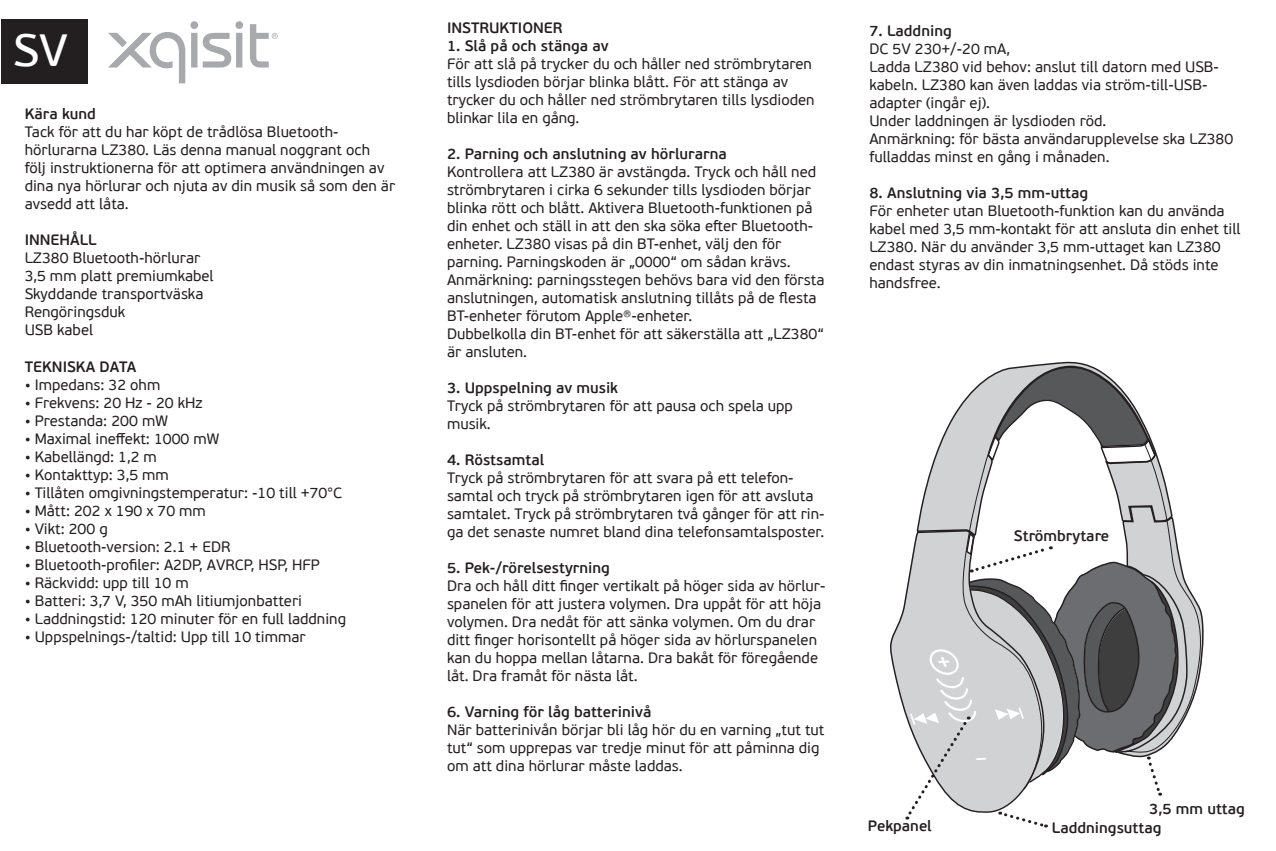
<style>
.page{position:relative;width:1276px;height:851px;background:#fff}
.page>*{position:absolute;margin:0;border:0;box-sizing:border-box;transform-origin:0 0}
.t1{font:45px "PF Beau Sans Pro Bbook";color:#fff}
.t2{font:15px/18px "PF Beau Sans Pro";color:#231f20}
.t3{font:600 15px "PF Beau Sans Pro";color:#231f20}
</style>
<div class="page">
<svg style="left:890px;top:592px;width:16px;height:125px"></svg>
<div style="left:191px;top:33px;width:6px;height:34px;background:#a8a9ad"></div>
<div style="left:190px;top:21px;width:8px;height:8px;background:#a8a9ad;border-radius:50%"></div>
<svg style="left:203px;top:33px;width:28px;height:34px"></svg>
<div style="left:236px;top:33px;width:6px;height:34px;background:#a8a9ad"></div>
<div style="left:235px;top:21px;width:8px;height:8px;background:#a8a9ad;border-radius:50%"></div>
<svg style="left:250px;top:24px;width:28px;height:43px"></svg>
<svg style="left:108px;top:32px;width:77px;height:51px"></svg>
<div style="left:1px;top:19px;width:87px;height:64px;background:#231f20"></div>
<svg style="left:906px;top:362px;width:298px;height:466px"></svg>
<p class="t1" style="left:13px;top:25px;width:56px">SV</p>
<p class="t3" style="left:25px;top:105px;width:73px">Kära kund</p>
<p class="t2" style="left:25px;top:123px;width:372px">Tack för att du har köpt de trådlösa Bluetooth&shy;hörlurarna LZ380. Läs denna manual noggrant och<br>följ instruktionerna för att optimera användningen av dina nya hörlurar och njuta av din musik så som den är avsedd att låta.</p>
<p class="t3" style="left:25px;top:231px;width:74px">INNEHÅLL</p>
<p class="t2" style="left:25px;top:249px;width:177px">LZ380 Bluetooth-hörlurar</p>
<p class="t2" style="left:25px;top:267px;width:191px">3,5 mm platt premiumkabel</p>
<p class="t2" style="left:25px;top:285px;width:180px">Skyddande transportväska</p>
<p class="t2" style="left:25px;top:303px;width:102px">Rengöringsduk</p>
<p class="t2" style="left:25px;top:321px;width:70px">USB kabel</p>
<p class="t3" style="left:25px;top:357px;width:113px">TEKNISKA DATA</p>
<p class="t2" style="left:25px;top:375px;width:137px">• Impedans: 32 ohm</p>
<p class="t2" style="left:25px;top:393px;width:179px">• Frekvens: 20 Hz - 20 kHz</p>
<p class="t2" style="left:25px;top:411px;width:145px">• Prestanda: 200 mW</p>
<p class="t2" style="left:25px;top:429px;width:196px">• Maximal ineffekt: 1000 mW</p>
<p class="t2" style="left:25px;top:447px;width:134px">• Kabellängd: 1,2 m</p>
<p class="t2" style="left:25px;top:465px;width:146px">• Kontakttyp: 3,5 mm</p>
<p class="t2" style="left:25px;top:483px;width:319px">• Tillåten omgivningstemperatur: -10 till +70°C</p>
<p class="t2" style="left:25px;top:501px;width:183px">• Mått: 202 x 190 x 70 mm</p>
<p class="t2" style="left:25px;top:519px;width:85px">• Vikt: 200 g</p>
<p class="t2" style="left:25px;top:537px;width:207px">• Bluetooth-version: 2.1 + EDR</p>
<p class="t2" style="left:25px;top:555px;width:297px">• Bluetooth-profiler: A2DP, AVRCP, HSP, HFP</p>
<p class="t2" style="left:25px;top:573px;width:166px">• Räckvidd: upp till 10 m</p>
<p class="t2" style="left:25px;top:591px;width:279px">• Batteri: 3,7 V, 350 mAh litiumjonbatteri</p>
<p class="t2" style="left:25px;top:609px;width:323px">• Laddningstid: 120 minuter för en full laddning</p>
<p class="t2" style="left:25px;top:627px;width:282px">• Uppspelnings-/taltid: Upp till 10 timmar</p>
<p class="t3" style="left:447px;top:18px;width:117px">INSTRUKTIONER</p>
<p class="t3" style="left:447px;top:36px;width:163px">1. Slå på och stänga av</p>
<p class="t2" style="left:447px;top:55px;width:369px">För att slå på trycker du och håller ned strömbrytaren tills lysdioden börjar blinka blått. För att stänga av trycker du och håller ned strömbrytaren tills lysdioden blinkar lila en gång.</p>
<p class="t3" style="left:447px;top:144px;width:281px">2. Parning och anslutning av hörlurarna</p>
<p class="t2" style="left:447px;top:163px;width:371px">Kontrollera att LZ380 är avstängda. Tryck och håll ned strömbrytaren i cirka 6 sekunder tills lysdioden börjar blinka rött och blått. Aktivera Bluetooth-funktionen på din enhet och ställ in att den ska söka efter Bluetooth&shy;enheter. LZ380 visas på din BT-enhet, välj den för parning. Parningskoden är „0000“ om sådan krävs.</p>
<p class="t2" style="left:447px;top:271px;width:379px">Anmärkning: parningsstegen behövs bara vid den första anslutningen, automatisk anslutning tillåts på de flesta<br>BT-enheter förutom Apple®-enheter.</p>
<p class="t2" style="left:447px;top:325px;width:378px">Dubbelkolla din BT-enhet för att säkerställa att „LZ380“ är ansluten.</p>
<p class="t3" style="left:447px;top:378px;width:173px">3. Uppspelning av musik</p>
<p class="t2" style="left:447px;top:397px;width:347px">Tryck på strömbrytaren för att pausa och spela upp musik.</p>
<p class="t3" style="left:447px;top:450px;width:99px">4. Röstsamtal</p>
<p class="t2" style="left:447px;top:469px;width:379px">Tryck på strömbrytaren för att svara på ett telefon&shy;samtal och tryck på strömbrytaren igen för att avsluta samtalet. Tryck på strömbrytaren två gånger för att rin&shy;ga det senaste numret bland dina telefonsamtalsposter.</p>
<p class="t3" style="left:447px;top:558px;width:164px">5. Pek-/rörelsestyrning</p>
<p class="t2" style="left:447px;top:577px;width:380px">Dra och håll ditt finger vertikalt på höger sida av hörlur&shy;spanelen för att justera volymen. Dra uppåt för att höja volymen. Dra nedåt för att sänka volymen. Om du drar ditt finger horisontellt på höger sida av hörlurspanelen kan du hoppa mellan låtarna. Dra bakåt för föregående låt. Dra framåt för nästa låt.</p>
<p class="t3" style="left:447px;top:702px;width:206px">6. Varning för låg batterinivå</p>
<p class="t2" style="left:447px;top:721px;width:379px">När batterinivån börjar bli låg hör du en varning „tut tut tut“ som upprepas var tredje minut för att påminna dig om att dina hörlurar måste laddas.</p>
<p class="t3" style="left:869px;top:22px;width:84px">7. Laddning</p>
<p class="t2" style="left:869px;top:40px;width:142px">DC 5V 230+/-20 mA,</p>
<p class="t2" style="left:869px;top:58px;width:351px">Ladda LZ380 vid behov: anslut till datorn med USB&shy;kabeln. LZ380 kan även laddas via ström-till-USB&shy;adapter (ingår ej).</p>
<p class="t2" style="left:869px;top:112px;width:238px">Under laddningen är lysdioden röd.</p>
<p class="t2" style="left:869px;top:130px;width:365px">Anmärkning: för bästa användarupplevelse ska LZ380 fulladdas minst en gång i månaden.</p>
<p class="t3" style="left:869px;top:184px;width:220px">8. Anslutning via 3,5 mm-uttag</p>
<p class="t2" style="left:869px;top:202px;width:373px">För enheter utan Bluetooth-funktion kan du använda kabel med 3,5 mm-kontakt för att ansluta din enhet till LZ380. När du använder 3,5 mm-uttaget kan LZ380 endast styras av din inmatningsenhet. Då stöds inte handsfree.</p>
<p class="t3" style="left:1014px;top:527px;width:97px">Strömbrytare</p>
<p class="t3" style="left:1149px;top:799px;width:97px">3,5 mm uttag</p>
<p class="t3" style="left:868px;top:816px;width:65px">Pekpanel</p>
<p class="t3" style="left:1052px;top:818px;width:111px">Laddningsuttag</p>
</div>
